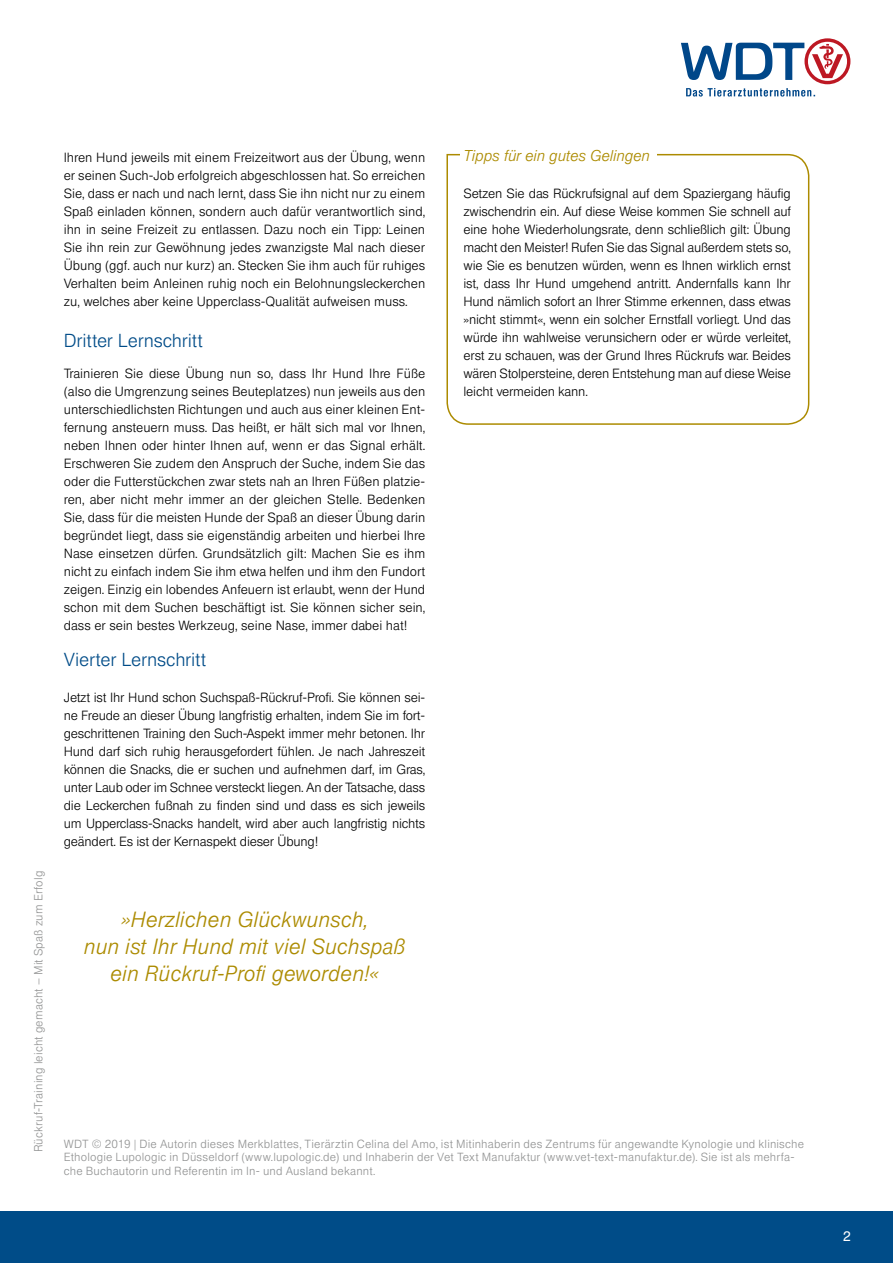
<style>
.page{position:relative;width:893px;height:1263px;background:#fff}
.page>*{position:absolute;margin:0;border:0;box-sizing:border-box;transform-origin:0 0}
.t1{font:italic 300 21px/27px "Europa Gro SBOP";color:#ac8b00;text-align:center}
.t2{font:300 18px "WDT Grotesk";letter-spacing:-.01em;color:#004c88}
.t3{font:italic 300 15px "Europa Gro SBOP";letter-spacing:-.01em;color:#ac8b00}
.t4{font:13.5px "WDT Grotesk";color:#fff}
.t5{font:300 12.75px/18px "WDT Grotesk";letter-spacing:-.015em;color:#000;text-align:justify}
.t6{font:300 11.25px/13.5px "WDT Grotesk";letter-spacing:.015em;color:#919292}
</style>
<div class="page">
<svg style="left:446px;top:153px;width:364px;height:272px"></svg>
<div style="left:460px;top:147px;width:196px;height:21px;background:#fff"></div>
<svg style="left:681px;top:38px;width:169px;height:59px"></svg>
<div style="left:0;top:1212px;width:893px;height:51px;background:#004c88"></div>
<p class="t6" style="left:32px;top:1152px;width:283px;rotate:-90deg">Rückruf-Training leicht gemacht – Mit Spaß zum Erfolg</p>
<p class="t5" style="left:64px;top:149px;width:363px">Ihren Hund jeweils mit einem Freizeitwort aus der Übung, wenn er seinen Such-Job erfolgreich abgeschlossen hat. So erreichen Sie, dass er nach und nach lernt, dass Sie ihn nicht nur zu einem Spaß einladen können, sondern auch dafür verantwortlich sind, ihn in seine Freizeit zu entlassen. Dazu noch ein Tipp: Leinen Sie ihn rein zur Gewöhnung jedes zwanzigste Mal nach dieser Übung (ggf. auch nur kurz) an. Stecken Sie ihm auch für ruhiges Verhalten beim Anleinen ruhig noch ein Belohnungsleckerchen zu, welches aber keine Upperclass-Qualität aufweisen muss.</p>
<h2 class="t2" style="left:64px;top:329px;width:140px">Dritter Lernschritt</h2>
<p class="t5" style="left:64px;top:365px;width:363px">Trainieren Sie diese Übung nun so, dass Ihr Hund Ihre Füße (also die Umgrenzung seines Beuteplatzes) nun jeweils aus den unterschiedlichsten Richtungen und auch aus einer kleinen Ent&shy;fernung ansteuern muss. Das heißt, er hält sich mal vor Ihnen, neben Ihnen oder hinter Ihnen auf, wenn er das Signal erhält.<br>Erschweren Sie zudem den Anspruch der Suche, indem Sie das oder die Futterstückchen zwar stets nah an Ihren Füßen platzie&shy;ren, aber nicht mehr immer an der gleichen Stelle. Bedenken Sie, dass für die meisten Hunde der Spaß an dieser Übung darin begründet liegt, dass sie eigenständig arbeiten und hierbei Ihre Nase einsetzen dürfen. Grundsätzlich gilt: Machen Sie es ihm nicht zu einfach indem Sie ihm etwa helfen und ihm den Fundort zeigen. Einzig ein lobendes Anfeuern ist erlaubt, wenn der Hund schon mit dem Suchen beschäftigt ist. Sie können sicher sein, dass er sein bestes Werkzeug, seine Nase, immer dabei hat!</p>
<h2 class="t2" style="left:64px;top:649px;width:144px">Vierter Lernschritt</h2>
<p class="t5" style="left:64px;top:689px;width:363px">Jetzt ist Ihr Hund schon Suchspaß-Rückruf-Profi. Sie können sei&shy;ne Freude an dieser Übung langfristig erhalten, indem Sie im fort&shy;geschrittenen Training den Such-Aspekt immer mehr betonen. Ihr Hund darf sich ruhig herausgefordert fühlen. Je nach Jahreszeit können die Snacks, die er suchen und aufnehmen darf, im Gras, unter Laub oder im Schnee versteckt liegen. An der Tatsache, dass die Leckerchen fußnah zu finden sind und dass es sich jeweils um Upperclass-Snacks handelt, wird aber auch langfristig nichts geändert. Es ist der Kernaspekt dieser Übung!</p>
<h1 class="t1" style="left:84px;top:906px;width:323px">»Herzlichen Glückwunsch,<br>nun ist Ihr Hund mit viel Suchspaß ein Rückruf-Profi geworden!«</h1>
<p class="t3" style="left:463px;top:147px;width:188px">Tipps für ein gutes Gelingen</p>
<p class="t5" style="left:463px;top:185px;width:329px">Setzen Sie das Rückrufsignal auf dem Spaziergang häufig zwischendrin ein. Auf diese Weise kommen Sie schnell auf eine hohe Wiederholungsrate, denn schließlich gilt: Übung macht den Meister! Rufen Sie das Signal außerdem stets so, wie Sie es benutzen würden, wenn es Ihnen wirklich ernst ist, dass Ihr Hund umgehend antritt. Andernfalls kann Ihr Hund nämlich sofort an Ihrer Stimme erkennen, dass etwas »nicht stimmt«, wenn ein solcher Ernstfall vorliegt. Und das würde ihn wahlweise verunsichern oder er würde verleitet, erst zu schauen, was der Grund Ihres Rückrufs war. Beides wären Stolpersteine, deren Entstehung man auf diese Weise leicht vermeiden kann.</p>
<p class="t6" style="left:64px;top:1137px;width:742px">WDT © 2019 | Die Autorin dieses Merkblattes, Tierärztin Celina del Amo, ist Mitinhaberin des Zentrums für angewandte Kynologie und klinische<br>Ethologie Lupologic in Düsseldorf (www.lupologic.de) und Inhaberin der Vet Text Manufaktur (www.vet-text-manufaktur.de). Sie ist als mehrfa&shy;che Buchautorin und Referentin im In- und Ausland bekannt.</p>
<p class="t4" style="left:843px;top:1228px;width:9px">2</p>
</div>
